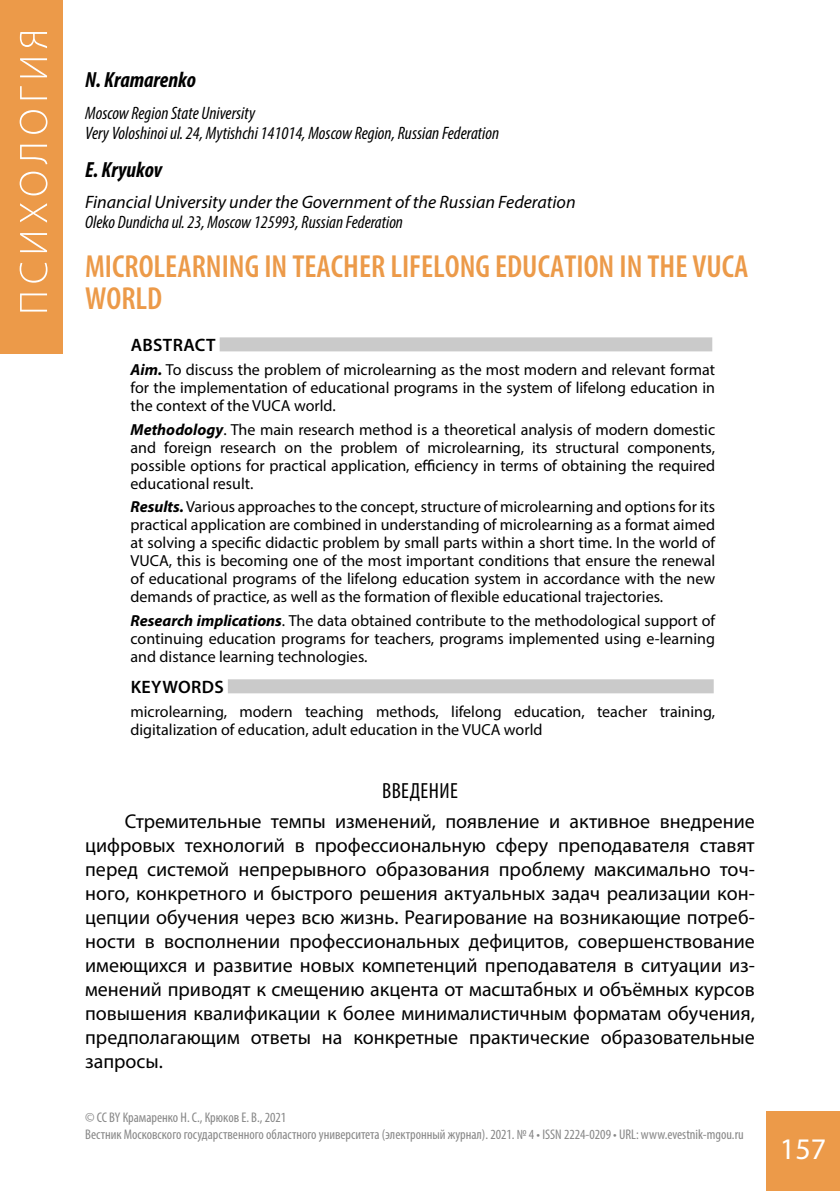
<style>
.page{position:relative;width:840px;height:1191px;background:#fff}
.page>*{position:absolute;margin:0;border:0;box-sizing:border-box;transform-origin:0 0}
.t1{font:600 condensed 32px/32px "Myriad Pro";color:#ec9a49}
.t2{font:30px "Myriad Pro";color:#fff}
.t3{font:italic 700 condensed 22px "Myriad Pro";color:#000}
.t4{font:condensed 22px "Myriad Pro";letter-spacing:.02em;color:#000}
.t5{font:20px/24px "Myriad Pro";color:#000;text-align:justify}
.t6{font:italic condensed 18px/20px "Myriad Pro";color:#000}
.t7{font:italic 18px "Myriad Pro";color:#000}
.t8{font:600 18px "Myriad Pro";letter-spacing:.02em;color:#000}
.t9{font:16px/18px "Myriad Pro";color:#000;text-align:justify}
.t10{font:condensed 14px/16.8px "Myriad Pro";color:#878787}
.s1{font-weight:700;font-style:italic}
</style>
<div class="page">
<div style="left:0;top:0;width:62px;height:353px;background:#ec9a49"></div>
<div style="left:765px;top:1111px;width:74px;height:80px;background:#ec9a49"></div>
<svg style="left:20px;top:32px;width:27px;height:279px"></svg>
<div style="left:219px;top:337px;width:492px;height:14px;background:#cacaca"></div>
<div style="left:228px;top:679px;width:485px;height:14px;background:#cacaca"></div>
<h3 class="t3" style="left:85px;top:66px;width:112px">N. Kramarenko</h3>
<p class="t6" style="left:85px;top:103px;width:415px">Moscow Region State University<br>Very Voloshinoiul.24, Mytishchi 141014, Moscow Region, Russian Federation</p>
<h3 class="t3" style="left:85px;top:155px;width:78px">E. Kryukov</h3>
<p class="t7" style="left:85px;top:191px;width:491px">Financial University under the Government of the Russian Federation</p>
<p class="t6" style="left:85px;top:212px;width:319px">Oleko Dundichaul.23, Moscow 125993, Russian Federation</p>
<h1 class="t1" style="left:85px;top:250px;width:664px">MICROLEARNING IN TEACHER LIFELONG EDUCATION IN THE VUCA<br>WORLD</h1>
<p class="t8" style="left:131px;top:334px;width:86px">ABSTRACT</p>
<p class="t9" style="left:130px;top:360px;width:585px"><span class="s1">Aim.</span> To discuss the problem of microlearning as the most modern and relevant format for the implementation of educational programs in the system of lifelong education in the context of the VUCA world.</p>
<p class="t9" style="left:130px;top:420px;width:585px"><span class="s1">Methodology</span>. The main research method is a theoretical analysis of modern domestic and foreign research on the problem of microlearning, its structural components, possible options for practical application, efficiency in terms of obtaining the required educational result.</p>
<p class="t9" style="left:130px;top:498px;width:586px"><span class="s1">Results.</span> Various approaches to the concept, structure of microlearning and options for its practical application are combined in understanding of microlearning as a format aimed at solving a specific didactic problem by small parts within a short time. In the world of VUCA, this is becoming one of the most important conditions that ensure the renewal of educational programs of the lifelong education system in accordance with the new demands of practice, as well as the formation of flexible educational trajectories.</p>
<p class="t9" style="left:130px;top:611px;width:585px"><span class="s1">Research implications</span>. The data obtained contribute to the methodological support of continuing education programs for teachers, programs implemented using e-learning and distance learning technologies.</p>
<p class="t8" style="left:131px;top:676px;width:95px">KEYWORDS</p>
<p class="t9" style="left:130px;top:702px;width:585px">microlearning, modern teaching methods, lifelong education, teacher training, digitalization of education, adult education in the VUCA world</p>
<h3 class="t4" style="left:382px;top:778px;width:75px">Введен ие</h3>
<p class="t5" style="left:85px;top:809px;width:671px;text-indent:40px">Стремительные темпы изменений, появление и активное внедрение цифровых технологий в профессиональную сферу преподавателя ставят перед системой непрерывного образования проблему максимально точ&shy;ного, конкретного и быстрого решения актуальных задач реализации кон&shy;цепции обучения через всю жизнь. Реагирование на возникающие потреб&shy;ности в восполнении профессиональных дефицитов, совершенствование имеющихся и развитие новых компетенций преподавателя в ситуации из&shy;менений приводят к смещению акцента от масштабных и объёмных курсов повышения квалификации к более минималистичным форматам обучения, предполагающим ответы на конкретные практические образовательные запросы.</p>
<p class="t10" style="left:85px;top:1109px;width:659px">© CC BY Крамаренко Н. С., Крюков Е. В., 2021<br>Вестник Московского государственного областного университета (электронный журнал). 2021. № 4 • ISSN 2224-0209 • URL: www.evestnik-mgou.ru</p>
<h2 class="t2" style="left:779px;top:1130px;width:48px">157</h2>
</div>
